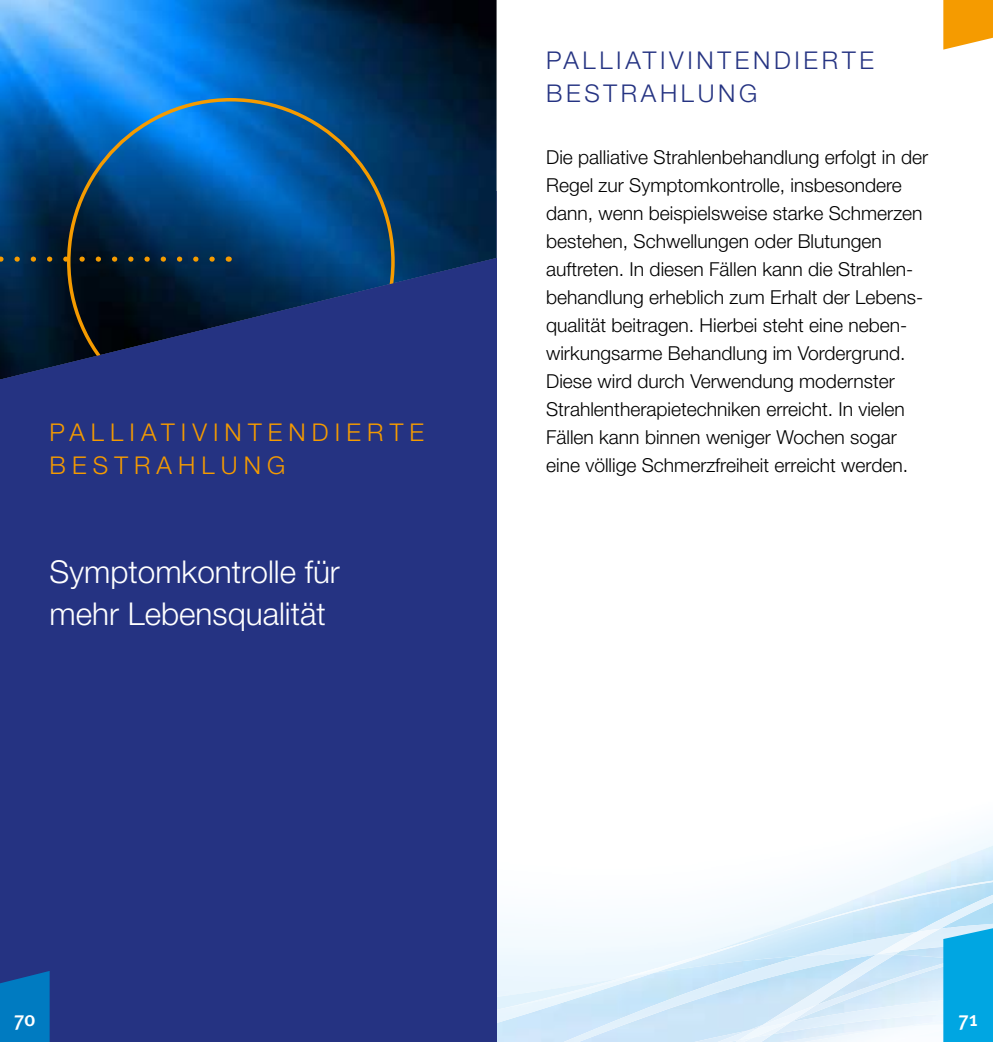
<style>
.page{position:relative;width:993px;height:1042px;background:#fff}
.page>*{position:absolute;margin:0;border:0;box-sizing:border-box;transform-origin:0 0}
.t1{font:300 31.5px/42px "Helvetica Neue";color:#fff}
.t2{font:300 24.5px/33.2px "Helvetica Neue";letter-spacing:.15em;color:#253382}
.t3{font:300 24.5px/33.2px "Helvetica Neue";letter-spacing:.25em;color:#f59b00}
.t4{font:500 21px "Meta Plus";color:#fff}
.t5{font:300 19.25px/28px "Helvetica Neue";color:#000}
</style>
<div class="page">
<img style="left:496px;top:850px;width:258px;height:82px">
<img style="left:753px;top:885px;width:26px;height:15px">
<img style="left:802px;top:932px;width:74px;height:13px">
<img style="left:621px;top:932px;width:158px;height:22px">
<img style="left:779px;top:877px;width:213px;height:55px">
<img style="left:878px;top:884px;width:114px;height:61px">
<img style="left:876px;top:928px;width:63px;height:17px">
<img style="left:647px;top:945px;width:296px;height:9px">
<div style="left:496px;top:907px;width:125px;height:47px;background:#f5fafe"></div>
<img style="left:500px;top:954px;width:262px;height:76px">
<img style="left:496px;top:973px;width:157px;height:69px">
<img style="left:762px;top:954px;width:132px;height:5px">
<img style="left:662px;top:959px;width:281px;height:83px">
<img style="left:719px;top:1005px;width:96px;height:37px">
<img style="left:576px;top:1030px;width:131px;height:12px">
<img style="left:772px;top:995px;width:171px;height:39px">
<img style="left:707px;top:1028px;width:49px;height:14px">
<img style="left:738px;top:1022px;width:52px;height:18px">
<svg style="left:943px;top:0;width:49px;height:50px"></svg>
<img style="left:0;top:1px;width:496px;height:257px">
<svg style="left:0;top:256px;width:212px;height:2px"></svg>
<svg style="left:0;top:258px;width:496px;height:784px;fill:#253382"></svg>
<svg style="left:0;top:971px;width:50px;height:71px"></svg>
<svg style="left:943px;top:928px;width:49px;height:114px"></svg>
<p class="t3" style="left:50px;top:418px;width:376px">PALLIATIVINTENDIERTE<br>BESTRAHLUNG</p>
<h1 class="t1" style="left:50px;top:554px;width:291px">Symptomkontrolle für mehr Lebensqualität</h1>
<p class="t2" style="left:546px;top:46px;width:329px">PALLIATIVINTENDIERTE<br>BESTRAHLUNG</p>
<p class="t5" style="left:546px;top:145px;width:383px">Die palliative Strahlenbehandlung erfolgt in der Regel zur Symptomkontrolle, insbesondere dann, wenn beispielsweise starke Schmerzen bestehen, Schwellungen oder Blutungen<br>auf treten. In diesen Fällen kann die Strahlen&shy;behandlung erheblich zum Erhalt der Lebens&shy;qualität beitragen. Hierbei steht eine neben&shy;wirkungsarme Behandlung im Vordergrund.<br>Diese wird durch Verwendung modernster Strahlentherapietechniken erreicht. In vielen Fällen kann binnen weniger Wochen sogar eine völlige Schmerzfreiheit erreicht werden.</p>
<p class="t4" style="left:14px;top:1006px;width:23px">70</p>
<p class="t4" style="left:958px;top:1006px;width:21px">71</p>
</div>
